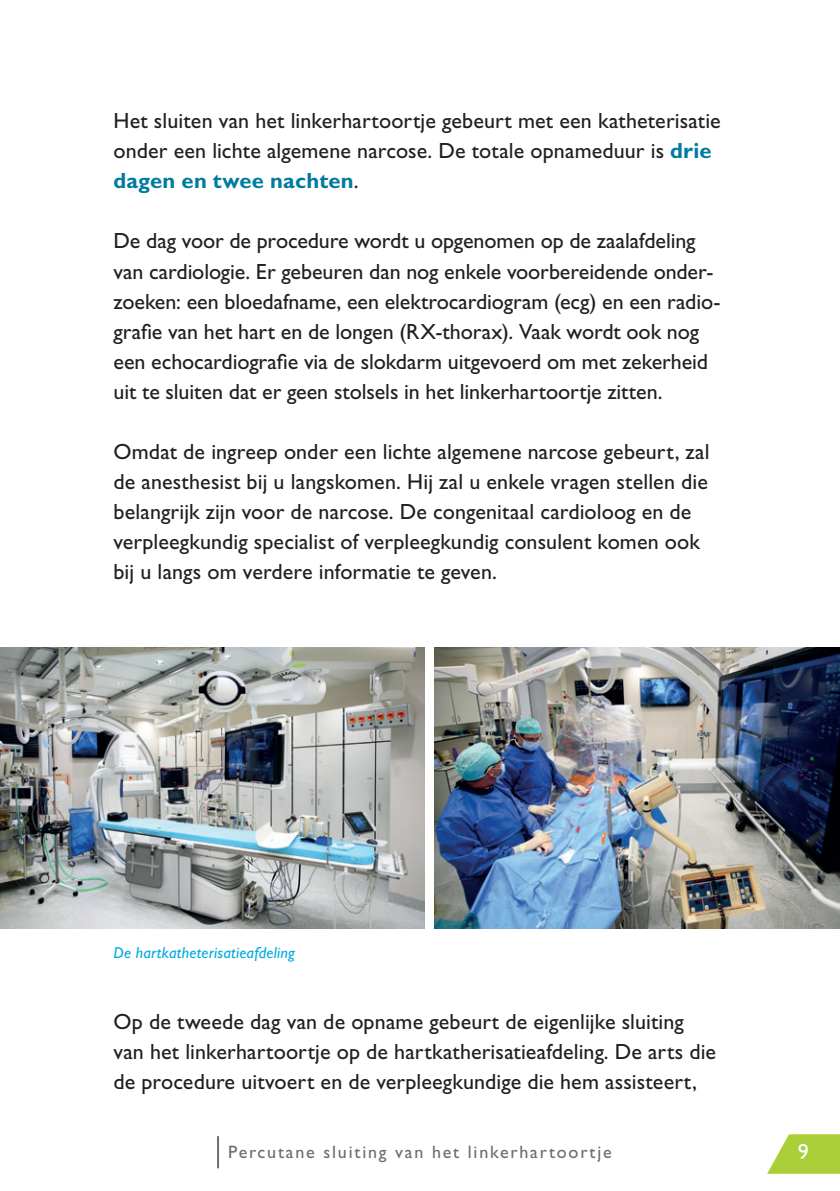
<style>
.page{position:relative;width:840px;height:1191px;background:#fff}
.page>*{position:absolute;margin:0;border:0;box-sizing:border-box;transform-origin:0 0}
.t1{font:22px/30px "Gill Sans Std";color:#231f20}
.t2{font:22px "Gill Sans Std";color:#fff}
.t3{font:18px "Gill Sans Std";letter-spacing:.1em;color:#6c6d70}
.t4{font:italic 16px "Gill Sans Std";letter-spacing:.015em;color:#00abe1}
.s1{font-weight:700;color:#007a9f}
</style>
<div class="page">
<hr style="left:217px;top:1136px;width:2px;height:32px;background:#6c6d70">
<svg style="left:767px;top:1134px;width:72px;height:39px"></svg>
<img style="left:0;top:647px;width:424px;height:281px">
<img style="left:434px;top:647px;width:405px;height:281px">
<p class="t1" style="left:113px;top:106px;width:608px">Het sluiten van het linkerhartoortje gebeurt met een katheterisatie onder een lichte algemene narcose. De totale opnameduur is <span class="s1">drie dagen en twee nachten</span>.</p>
<p class="t1" style="left:113px;top:226px;width:608px">De dag voor de procedure wordt u opgenomen op de zaalafdeling van cardiologie. Er gebeuren dan nog enkele voorbereidende onder&shy;zoeken: een bloedafname, een elektrocardiogram (ecg) en een radio&shy;grafie van het hart en de longen (RX-thorax). Vaak wordt ook nog een echocardiografie via de slokdarm uitgevoerd om met zekerheid uit te sluiten dat er geen stolsels in het linkerhartoortje zitten.</p>
<p class="t1" style="left:113px;top:436px;width:597px">Omdat de ingreep onder een lichte algemene narcose gebeurt, zal de anesthesist bij u langskomen. Hij zal u enkele vragen stellen die belangrijk zijn voor de narcose. De congenitaal cardioloog en de verpleegkundig specialist of verpleegkundig consulent komen ook bij u langs om verdere informatie te geven.</p>
<p class="t4" style="left:113px;top:943px;width:183px">De hartkatheterisatieafdeling</p>
<p class="t1" style="left:113px;top:1006px;width:603px">Op de tweede dag van de opname gebeurt de eigenlijke sluiting van het linkerhartoortje op de hartkatherisatieafdeling. De arts die de procedure uitvoert en de verpleegkundige die hem assisteert,</p>
<p class="t3" style="left:228px;top:1141px;width:385px">Percutane sluiting van het linkerhartoortje</p>
<p class="t2" style="left:797px;top:1138px;width:12px">9</p>
</div>
